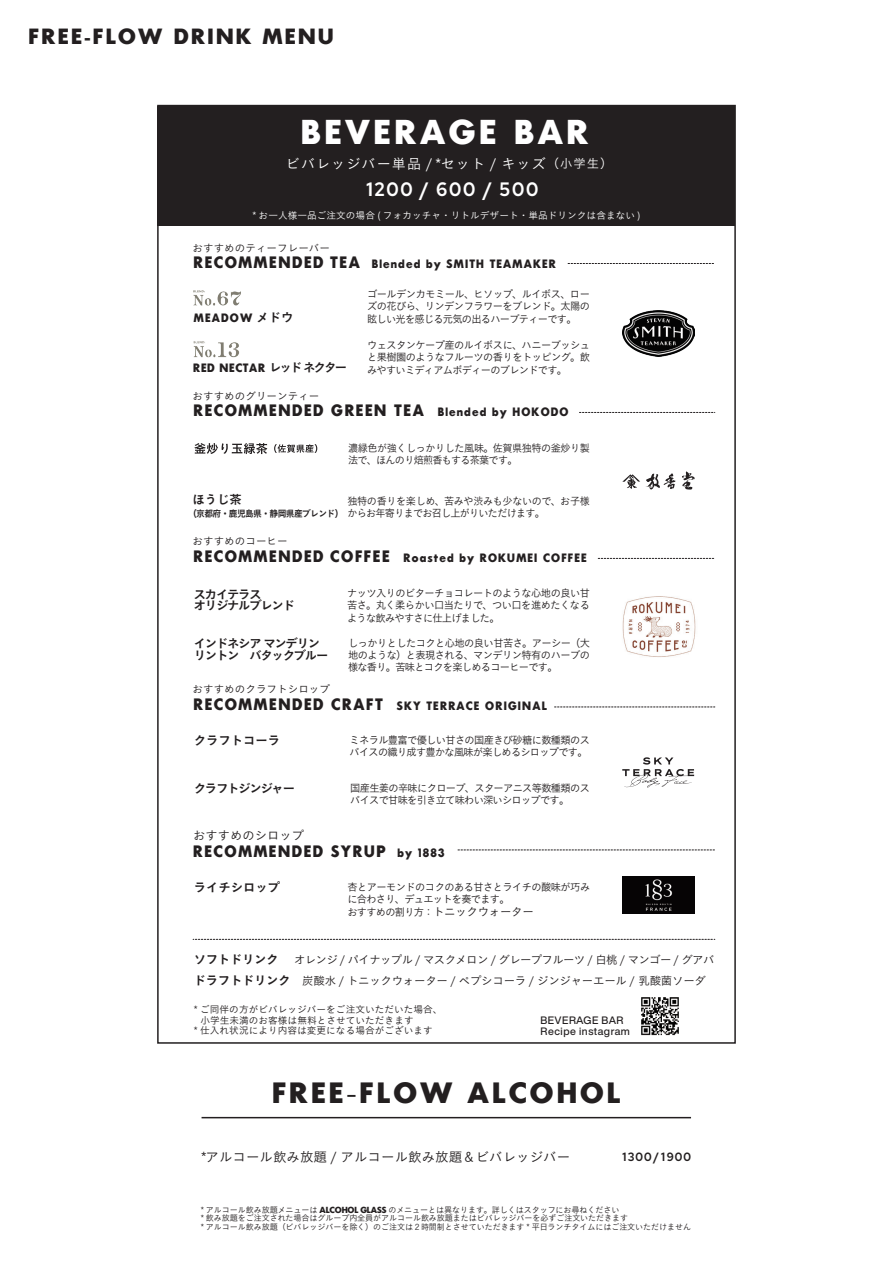
<style>
.page{position:relative;width:893px;height:1263px;background:#fff}
.page>*{position:absolute;margin:0;border:0;box-sizing:border-box;transform-origin:0 0}
.t1{font:700 35.1px "Fortuna";letter-spacing:.1em;color:#fff}
.t2{font:700 29.85px "Fortuna";letter-spacing:.1em;color:#231f20}
.t3{font:700 22.35px "Fortuna";letter-spacing:.1em;color:#231f20}
.t4{font:300 19.35px "Red Hat Display";letter-spacing:.1em;color:#fff;scale:.92 1}
.t5{font:700 16.8px "Fortuna";letter-spacing:.1em;color:#231f20;scale:.92 1}
.t6{font:14.1px "Koburina Go Std W3";letter-spacing:.075em;color:#fff}
.t7{font:13.5px "Koburina Go Std W3";color:#231f20}
.t8{font:700 12.3px "Fortuna";letter-spacing:.1em;color:#231f20;scale:.92 1}
.t9{font:12.3px/11.7px "Koburina Go Std N W6";letter-spacing:-.1em;color:#231f20}
.t10{font:700 12.3px "Fortuna";letter-spacing:.055em;color:#231f20;scale:.92 1}
.t11{font:12.3px "Koburina Go Std N W6";color:#231f20}
.t12{font:12.3px "Koburina Go Std W3";color:#231f20}
.t13{font:300 12px "Red Hat Display";letter-spacing:.1em;color:#231f20;scale:.92 1}
.t14{font:11.4px "Koburina Go Std W3";letter-spacing:-.06em;color:#231f20}
.t15{font:11.4px "Koburina Go Std W3";letter-spacing:-.025em;color:#231f20}
.t16{font:10.65px/12.3px "Koburina Go Std W3";letter-spacing:-.065em;color:#231f20;text-align:justify}
.t17{font:10.65px "Koburina Go Std W3";color:#231f20}
.t18{font:10.65px/12.3px "Koburina Go Std W3";letter-spacing:-.04em;color:#231f20;scale:.96 1}
.t19{font:10.65px/12.3px "Koburina Go Std W3";letter-spacing:-.045em;color:#231f20;scale:.96 1}
.t20{font:500 10.65px/10.6px "Helvetica Now Display";letter-spacing:.05em;color:#231f20}
.t21{font:9.75px "Koburina Go Std W3";color:#231f20}
.t22{font:9.75px "Koburina Go Std W3";color:#fff}
.t23{font:9.3px "Koburina Go Std N W6";letter-spacing:-.07em;color:#231f20;scale:.95 1}
.t24{font:8.25px/8.7px "Koburina Go Std W3";letter-spacing:-.015em;color:#231f20}
.s1{font-size:12.3px}
.s2{font-size:16.8px}
.s3{font-family:"Koburina Go Std N W6";font-weight:400}
.s4{font-size:11.4px}
.s5{font-family:"Koburina Go Std N W6";font-size:12.3px}
.s6{font-family:"Koz Go Pr 6 N";font-weight:400}
.s7{font-family:"Fortuna";font-weight:700;font-size:9px}
</style>
<div class="page">
<svg style="left:194px;top:443px;width:73px;height:11px"></svg>
<svg style="left:274px;top:444px;width:43px;height:9px"></svg>
<img style="left:622px;top:596px;width:74px;height:61px">
<svg style="left:622px;top:757px;width:72px;height:30px"></svg>
<svg style="left:579px;top:412px;width:136px;height:1px"></svg>
<svg style="left:598px;top:558px;width:117px;height:1px"></svg>
<svg style="left:555px;top:706px;width:160px;height:1px"></svg>
<svg style="left:458px;top:849px;width:257px;height:1px"></svg>
<img style="left:194px;top:290px;width:47px;height:16px">
<img style="left:194px;top:341px;width:46px;height:17px">
<div style="left:158px;top:106px;width:577px;height:120px;background:#231f20"></div>
<svg style="left:193px;top:939px;width:522px;height:1px"></svg>
<img style="left:641px;top:997px;width:38px;height:39px">
<img style="left:622px;top:877px;width:72px;height:36px">
<svg style="left:568px;top:263px;width:146px;height:1px"></svg>
<img style="left:622px;top:310px;width:73px;height:46px">
<svg style="left:646px;top:473px;width:29px;height:16px"></svg>
<svg style="left:682px;top:471px;width:13px;height:19px"></svg>
<svg style="left:622px;top:474px;width:18px;height:15px"></svg>
<hr style="left:202px;top:1117px;width:489px;height:1px;background:#231f20">
<h3 class="t3" style="left:29px;top:24px;width:307px">FREE-FLOW DRINK MENU</h3>
<h1 class="t1" style="left:301px;top:113px;width:289px">BEVERAGE BAR</h1>
<h3 class="t6" style="left:286px;top:153px;width:328px">ビバレッジバー単品 /*セット / キッズ<span class="s1">（小学生）</span></h3>
<h3 class="t4" style="left:366px;top:177px;width:188px">1200 / 600 / 500</h3>
<p class="t22" style="left:252px;top:208px;width:390px">* お一人様一品ご注文の場合 ( フォカッチャ・リトルデザート・単品ドリンクは含まない )</p>
<p class="t17" style="left:193px;top:240px;width:139px">おすすめのティーフレーバー</p>
<p class="t8" style="left:193px;top:258px;width:396px"><span class="s2">RECOMMENDED TEA</span> Blended by SMITH TEAMAKER</p>
<p class="t8" style="left:194px;top:311px;width:110px">MEADOW <span class="s3">メドウ</span></p>
<p class="t10" style="left:193px;top:361px;width:169px">RED NECTAR <span class="s3">レッド ネクター</span></p>
<p class="t16" style="left:367px;top:288px;width:224px">ゴールデンカモミール、ヒソップ、ルイボス、ローズの花びら、リンデンフラワーをブレンド。太陽の眩しい光を感じる元気の出るハーブティーです。</p>
<p class="t16" style="left:367px;top:339px;width:225px">ウェスタンケープ産のルイボスに、ハニーブッシュと果樹園のようなフルーツの香りをトッピング。飲みやすいミディアムボディーのブレンドです。</p>
<p class="t17" style="left:193px;top:387px;width:128px">おすすめのグリーンティー</p>
<h3 class="t5" style="left:193px;top:401px;width:409px">RECOMMENDED GREEN TEA <span class="s1">Blended by HOKODO</span></h3>
<p class="t19" style="left:348px;top:441px;width:253px">濃緑色が強くしっかりした風味。佐賀県独特の釜炒り製法で、ほんのり焙煎香もする茶葉です。</p>
<p class="t9" style="left:193px;top:494px;width:51px">ほうじ茶</p>
<p class="t23" style="left:188px;top:506px;width:165px">（京都府・鹿児島県・静岡県産ブレンド）</p>
<p class="t18" style="left:347px;top:495px;width:254px">独特の香りを楽しめ、苦みや渋みも少ないので、お子様からお年寄りまでお召し上がりいただけます。</p>
<p class="t17" style="left:193px;top:533px;width:97px">おすすめのコーヒー</p>
<p class="t8" style="left:193px;top:551px;width:429px"><span class="s2">RECOMMENDED COFFEE</span> Roasted by ROKUMEI COFFEE</p>
<p class="t9" style="left:194px;top:588px;width:103px">スカイテラス<br>オリジナルブレンド</p>
<p class="t16" style="left:347px;top:587px;width:244px">ナッツ入りのビターチョコレートのような心地の良い甘苦さ。丸く柔らかい口当たりで、つい口を進めたくなるような飲みやすさに仕上げました。</p>
<p class="t9" style="left:194px;top:638px;width:136px">インドネシア マンデリンリントン　バタックブルー</p>
<p class="t16" style="left:348px;top:636px;width:243px">しっかりとしたコクと心地の良い甘苦さ。アーシー（大地のような）と表現される、マンデリン特有のハーブの様な香り。苦味とコクを楽しめるコーヒーです。</p>
<p class="t17" style="left:193px;top:681px;width:139px">おすすめのクラフトシロップ</p>
<p class="t8" style="left:193px;top:699px;width:386px"><span class="s2">RECOMMENDED CRAFT</span> SKY TERRACE ORIGINAL</p>
<p class="t11" style="left:194px;top:731px;width:88px">クラフトコーラ</p>
<p class="t16" style="left:350px;top:733px;width:242px">ミネラル豊富で優しい甘さの国産きび砂糖に数種類のスパイスの織り成す豊かな風味が楽しめるシロップです。</p>
<p class="t9" style="left:194px;top:783px;width:103px">クラフトジンジャー</p>
<p class="t16" style="left:350px;top:781px;width:241px">国産生姜の辛味にクローブ、スターアニス等数種類のスパイスで甘味を引き立て味わい深いシロップです。</p>
<p class="t12" style="left:193px;top:826px;width:113px">おすすめのシロップ</p>
<h3 class="t5" style="left:193px;top:842px;width:275px">RECOMMENDED SYRUP <span class="s1">by 1883</span></h3>
<p class="t11" style="left:194px;top:878px;width:88px">ライチシロップ</p>
<p class="t16" style="left:347px;top:880px;width:244px;text-align:left">杏とアーモンドのコクのある甘さとライチの酸味が巧みに合わさり、デュエットを奏でます。<br>おすすめの割り方： <span class="s4">トニックウォーター</span></p>
<p class="t14" style="left:194px;top:951px;width:522px"><span class="s5">ソフトドリンク 　</span>オレンジ / パイナップル / マスクメロン / グレープフルーツ / 白桃 / マンゴー / グアバ</p>
<p class="t15" style="left:194px;top:972px;width:514px"><span class="s5">ドラフトドリンク　</span>炭酸水 / トニックウォーター / ペプシコーラ / ジンジャーエール / 乳酸菌ソーダ</p>
<p class="t21" style="left:194px;top:1002px;width:250px">* ご同伴の方がビバレッジバーをご注文いただいた場合、</p>
<p class="t21" style="left:200px;top:1013px;width:215px">小学生未満のお客様は無料とさせていただきます</p>
<p class="t21" style="left:194px;top:1023px;width:241px">* 仕入れ状況により内容は変更になる場合がございます</p>
<p class="t20" style="left:541px;top:1015px;width:91px">BEVERAGE BAR<br>Recipe instagram</p>
<h2 class="t2" style="left:272px;top:1077px;width:350px">FREE<span class="s6">-</span>FLOW ALCOHOL</h2>
<p class="t7" style="left:201px;top:1147px;width:370px">*アルコール飲み放題 / アルコール飲み放題＆ビバレッジバー</p>
<p class="t13" style="left:623px;top:1149px;width:76px">1300/1900</p>
<p class="t24" style="left:201px;top:1205px;width:492px">* アルコール飲み放題メニューは <span class="s7">ALCOHOL GLASS</span> のメニューとは異なります。詳しくはスタッフにお尋ねください<br>* 飲み放題をご注文された場合はグループ内全員がアルコール飲み放題またはビバレッジバーを必ずご注文いただきます<br>* アルコール飲み放題（ビバレッジバーを除く）のご注文は２時間制とさせていただきます * 平日ランチタイムにはご注文いただけません</p>
</div>
